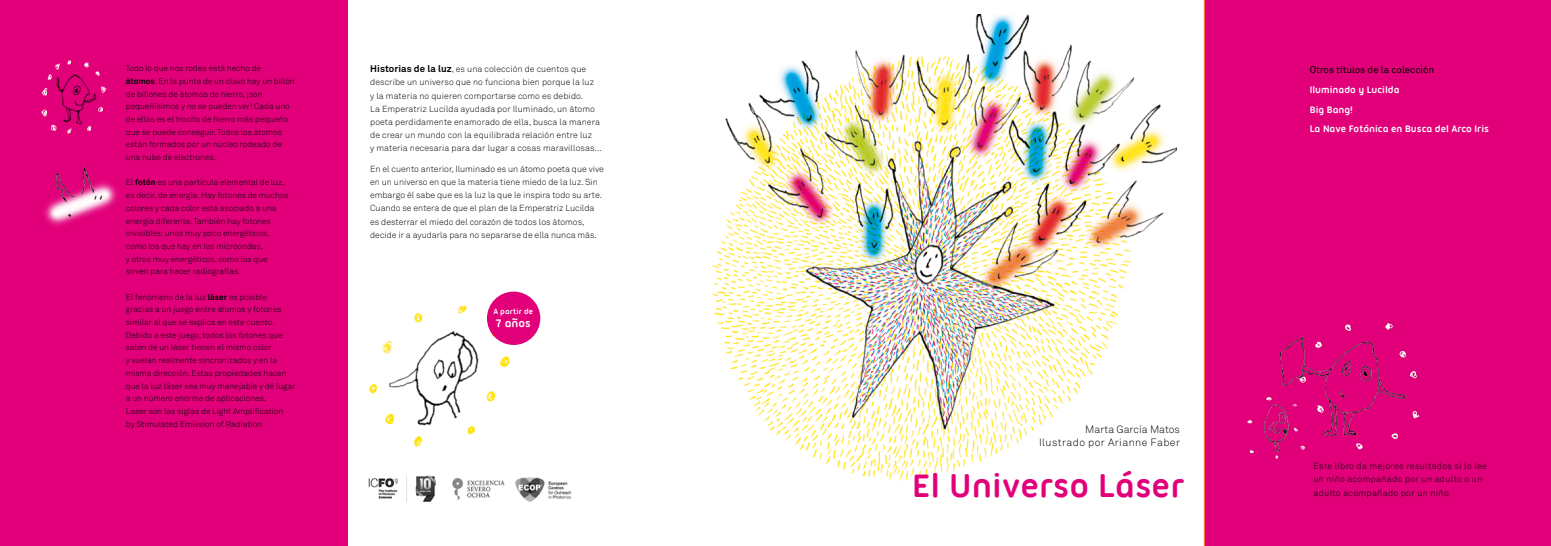
<style>
.page{position:relative;width:1551px;height:546px;background:#fff}
.page>*{position:absolute;margin:0;border:0;box-sizing:border-box;transform-origin:0 0}
.t1{font:700 35px "Ubuntu Titling";color:#e2007a}
.t2{font:700 11.81px "Ubuntu Titling";color:#fff}
.t3{font:300 10.5px/13.6px "Akkurat";letter-spacing:.04em;color:#000;text-align:right}
.t4{font:700 10.15px/19.7px "Ubuntu Titling";color:#fff}
.t5{font:9.71px "Akkurat";color:#000}
.t6{font:300 8.75px/13.1px "Akkurat";letter-spacing:.01em;color:#000}
.t7{font:300 8.75px/13.6px "Akkurat";letter-spacing:.04em;color:#000}
.t8{font:300 8.31px/12.7px "Akkurat";color:#000}
.t9{font:700 8.14px "Ubuntu Titling";color:#fff}
.s1{font-weight:700}
.s2{font-weight:700;font-size:9.62px}
</style>
<div class="page">
<img style="left:712px;top:14px;width:464px;height:468px">
<div style="left:0;top:0;width:347px;height:546px;background:#e2007a"></div>
<div style="left:1203px;top:0;width:347px;height:546px;background:#e2007a"></div>
<img style="left:368px;top:475px;width:67px;height:26px">
<img style="left:452px;top:478px;width:53px;height:22px">
<img style="left:515px;top:477px;width:57px;height:25px">
<img style="left:42px;top:60px;width:65px;height:74px">
<img style="left:369px;top:306px;width:141px;height:141px">
<div style="left:487px;top:291px;width:53px;height:54px;background:#e2007a;border-radius:50%"></div>
<img style="left:1235px;top:309px;width:182px;height:162px">
<img style="left:44px;top:167px;width:73px;height:59px">
<p class="t8" style="left:126px;top:62px;width:170px">Todo lo que nos rodea está hecho de<br><span class="s1">átomos</span>. En la punta de un clavo hay un billón de billones de átomos de hierro, ¡son pequeñísimos y no se pueden ver! Cada uno de ellos es el trocito de hierro más pequeño que se puede conseguir. Todos los átomos están formados por un núcleo rodeado de una nube de electrones.</p>
<p class="t8" style="left:126px;top:176px;width:164px">El <span class="s1">fotón</span> es una partícula elemental de luz, es decir, de energía. Hay fotones de muchos colores y cada color está asociado a una energía diferente. También hay fotones invisibles: unos muy poco energéticos, como los que hay en los microondas,<br>y otros muy energéticos, como los que sirven para hacer radiografías.</p>
<p class="t8" style="left:126px;top:290px;width:171px">El fenómeno de la luz <span class="s1">láser</span> es posible gracias a un juego entre átomos y fotones similar al que se explica en este cuento.<br>Debido a este juego, todos los fotones que salen de un láser tienen el mismo color<br>y vuelan realmente sincronizados y en la misma dirección. Estas propiedades hacen que la luz láser sea muy manejable y dé lugar a un número enorme de aplicaciones.<br>Laser son las siglas de Light Amplification<br>by Stimulated Emission of Radiation</p>
<p class="t6" style="left:370px;top:62px;width:233px"><span class="s2">Historias de la luz</span>, es una colección de cuentos que describe un universo que no funciona bien porque la luz<br>y la materia no quieren comportarse como es debido.<br>La Emperatriz Lucilda ayudada por Iluminado, un átomo poeta perdidamente enamorado de ella, busca la manera de crear un mundo con la equilibrada relación entre luz<br>y materia necesaria para dar lugar a cosas maravillosas…</p>
<p class="t6" style="left:370px;top:162px;width:235px">En el cuento anterior, Iluminado es un átomo poeta que vive en un universo en que la materia tiene miedo de la luz. Sin embargo él sabe que es la luz la que le inspira todo su arte.<br>Cuando se entera de que el plan de la Emperatriz Lucilda es desterrar el miedo del corazón de todos los átomos, decide ir a ayudarla para no separarse de ella nunca más.</p>
<p class="t9" style="left:493px;top:307px;width:41px">A partir de</p>
<h2 class="t2" style="left:496px;top:317px;width:36px">7 años</h2>
<p class="t3" style="left:1039px;top:422px;width:142px">Marta García Matos<br>Ilustrado por Arianne Faber</p>
<h1 class="t1" style="left:912px;top:465px;width:273px">El Universo Láser</h1>
<p class="t5" style="left:1309px;top:64px;width:126px">Otros títulos de la colección</p>
<p class="t4" style="left:1309px;top:79px;width:181px">Iluminado y Lucilda<br>Big Bang!<br>La Nave Fotónica en Busca del Arco Iris</p>
<p class="t7" style="left:1313px;top:458px;width:175px">Este libro da mejores resultados si lo lee un niño acompañado por un adulto o un adulto acompañado por un niño</p>
</div>
